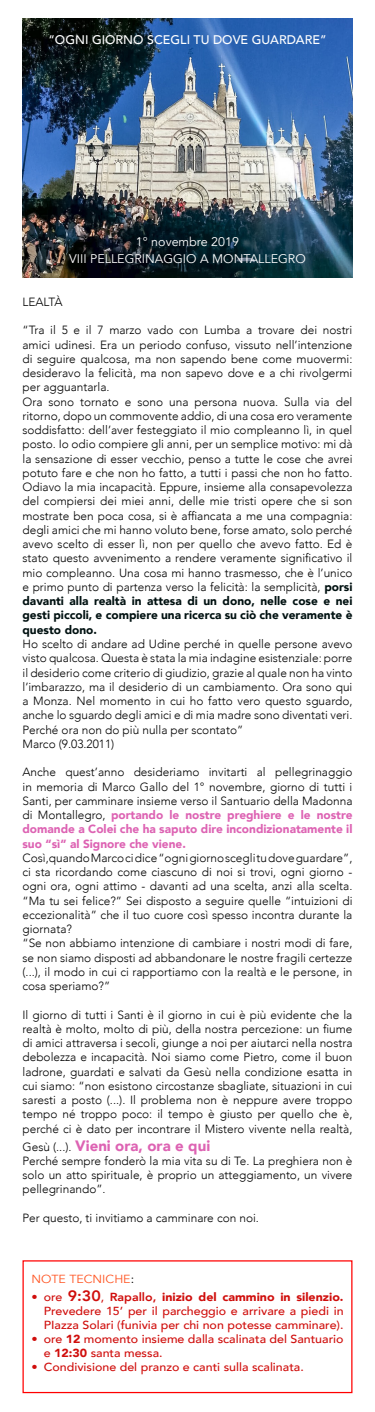
<style>
.page{position:relative;width:375px;height:1412px;background:#fff}
.page>*{position:absolute;margin:0;border:0;box-sizing:border-box;transform-origin:0 0}
.t1{font:900 15px "Avenir";color:#dd63b3}
.t2{font:12.5px "Avenir";color:#fff}
.t3{font:500 12.5px "Avenir";color:#fff}
.t4{font:300 11.88px/14.2px "Avenir";color:#000;text-align:justify}
.t5{font:500 11.69px/14px "Avenir";color:#d00e0c;text-align:justify;scale:1.07 1}
.t6{font:11.69px "Avenir";color:#ff5320;scale:1.07 1}
.s1{font-weight:900;color:#011}
.s2{font-weight:900;color:#dd63b3}
.s3{font-weight:300;font-size:11.88px;color:#000}
.s4{color:#000}
.s5{font-weight:800;font-size:15px}
.s6{font-weight:800}
.s7{font-weight:900}
</style>
<div class="page">
<div style="left:22px;top:1260px;width:330px;height:133px;border:1px solid #f00"></div>
<img style="left:22px;top:19px;width:330px;height:259px">
<p class="t3" style="left:48px;top:28px;width:280px">“OGNI GIORNO SCEGLI TU DOVE GUARDARE”</p>
<p class="t2" style="left:136px;top:235px;width:105px">1° novembre 2019</p>
<p class="t2" style="left:69px;top:251px;width:238px">VIII PELLEGRINAGGIO A MONTALLEGRO</p>
<p class="t4" style="left:22px;top:295px;width:42px">LEALTÀ</p>
<p class="t4" style="left:22px;top:323px;width:332px">“Tra il 5 e il 7 marzo vado con Lumba a trovare dei nostri amici udinesi. Era un periodo confuso, vissuto nell’intenzione di seguire qualcosa, ma non sapendo bene come muovermi: desideravo la felicità, ma non sapevo dove e a chi rivolgermi per agguantarla.</p>
<p class="t4" style="left:22px;top:394px;width:332px">Ora sono tornato e sono una persona nuova. Sulla via del ritorno, dopo un commovente addio, di una cosa ero veramente soddisfatto: dell’aver festeggiato il mio compleanno lì, in quel posto. Io odio compiere gli anni, per un semplice motivo: mi dà la sensazione di esser vecchio, penso a tutte le cose che avrei potuto fare e che non ho fatto, a tutti i passi che non ho fatto.<br>Odiavo la mia incapacità. Eppure, insieme alla consapevolezza del compiersi dei miei anni, delle mie tristi opere che si son mostrate ben poca cosa, si è affiancata a me una compagnia: degli amici che mi hanno voluto bene, forse amato, solo perché avevo scelto di esser lì, non per quello che avevo fatto. Ed è stato questo avvenimento a rendere veramente significativo il mio compleanno. Una cosa mi hanno trasmesso, che è l’unico e primo punto di partenza verso la felicità: la semplicità, <span class="s1">porsi davanti alla realtà in attesa di un dono, nelle cose e nei gesti piccoli, e compiere una ricerca su ciò che veramente è questo dono.</span></p>
<p class="t4" style="left:22px;top:637px;width:332px">Ho scelto di andare ad Udine perché in quelle persone avevo visto qualcosa. Questa è stata la mia indagine esistenziale: porre il desiderio come criterio di giudizio, grazie al quale non ha vinto l’imbarazzo, ma il desiderio di un cambiamento. Ora sono qui a Monza. Nel momento in cui ho fatto vero questo sguardo, anche lo sguardo degli amici e di mia madre sono diventati veri.<br>Perché ora non do più nulla per scontato”</p>
<p class="t4" style="left:22px;top:736px;width:93px">Marco (9.03.2011)</p>
<p class="t4" style="left:22px;top:765px;width:332px">Anche quest’anno desideriamo invitarti al pellegrinaggio in memoria di Marco Gallo del 1° novembre, giorno di tutti i Santi, per camminare insieme verso il Santuario della Madonna di Montallegro, <span class="s2">portando le nostre preghiere e le nostre domande a Colei che ha saputo dire incondizionatamente il suo “sì” al Signore che viene.</span></p>
<p class="t4" style="left:22px;top:850px;width:332px">Così,quando Marco ci dice “ogni giorno scegli tu dove guardare”, ci sta ricordando come ciascuno di noi si trovi, ogni giorno - ogni ora, ogni attimo - davanti ad una scelta, anzi alla scelta. “Ma tu sei felice?” Sei disposto a seguire quelle “intuizioni di eccezionalità” che il tuo cuore così spesso incontra durante la giornata?</p>
<p class="t4" style="left:22px;top:936px;width:332px">“Se non abbiamo intenzione di cambiare i nostri modi di fare, se non siamo disposti ad abbandonare le nostre fragili certezze (...), il modo in cui ci rapportiamo con la realtà e le persone, in cosa speriamo?”</p>
<p class="t4" style="left:22px;top:1007px;width:332px">Il giorno di tutti i Santi è il giorno in cui è più evidente che la realtà è molto, molto di più, della nostra percezione: un fiume di amici attraversa i secoli, giunge a noi per aiutarci nella nostra debolezza e incapacità. Noi siamo come Pietro, come il buon ladrone, guardati e salvati da Gesù nella condizione esatta in cui siamo: “non esistono circostanze sbagliate, situazioni in cui saresti a posto (...). Il problema non è neppure avere troppo tempo né troppo poco: il tempo è giusto per quello che è, perché ci è dato per incontrare il Mistero vivente nella realtà,</p>
<p class="t1" style="left:22px;top:1132px;width:189px"><span class="s3">Gesù (...).</span> Vieni ora, ora e qui</p>
<p class="t4" style="left:22px;top:1153px;width:332px">Perché sempre fonderò la mia vita su di Te. La preghiera non è solo un atto spirituale, è proprio un atteggiamento, un vivere pellegrinando”.</p>
<p class="t4" style="left:22px;top:1210px;width:238px">Per questo, ti invitiamo a camminare con noi.</p>
<p class="t6" style="left:31px;top:1271px;width:98px">NOTE TECNICHE<span class="s4">:</span></p>
<p class="t5" style="left:44px;top:1289px;width:282px;text-indent:-12px">• ore <span class="s5">9:30</span>, <span class="s6">Rapallo,</span> <span class="s7">inizio del cammino in silenzio.<br></span>Prevedere 15’ per il parcheggio e arrivare a piedi in PIazza Solari (funivia per chi non potesse camminare).</p>
<p class="t5" style="left:44px;top:1331px;width:282px;text-indent:-12px">• ore <span class="s7">12</span> momento insieme dalla scalinata del Santuario e <span class="s7">12:30</span> santa messa.</p>
<p class="t5" style="left:31px;top:1359px;width:256px">• Condivisione del pranzo e canti sulla scalinata.</p>
</div>
